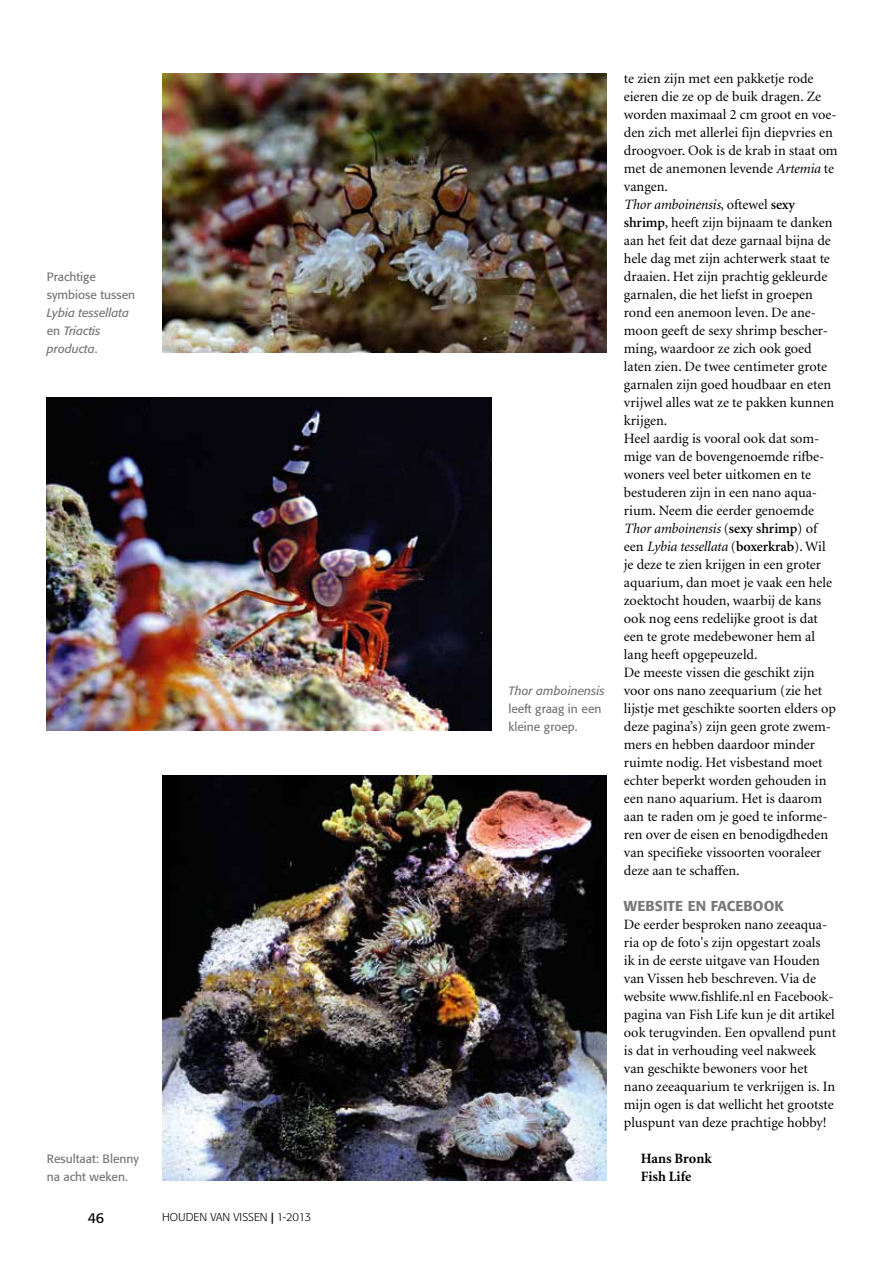
<style>
.page{position:relative;width:893px;height:1263px;background:#fff}
.page>*{position:absolute;margin:0;border:0;box-sizing:border-box;transform-origin:0 0}
.t1{font:14.25px/18px "Minion";color:#000}
.t2{font:500 14.25px "Formata";letter-spacing:.01em;color:#767876}
.t3{font:700 14.25px/18px "Minion";color:#000}
.t4{font:14.25px "Formata";color:#000}
.t5{font:12px/18px "Formata";color:#767876}
.t6{font:italic 12px/18px "Formata";color:#767876}
.t7{font:300 11.25px "Formata";color:#000}
.s1{font-style:normal}
.s2{font-weight:500}
.s3{font-style:italic}
.s4{font-weight:600}
</style>
<div class="page">
<img style="left:162px;top:74px;width:445px;height:279px">
<img style="left:47px;top:398px;width:444px;height:333px">
<img style="left:162px;top:776px;width:445px;height:405px">
<p class="t5" style="left:47px;top:268px;width:90px">Prachtige symbiose tussen</p>
<p class="t6" style="left:47px;top:304px;width:84px">Lybia tessellata <span class="s1">en</span> Triactis producta<span class="s1">.</span></p>
<p class="t5" style="left:47px;top:1150px;width:94px">Resultaat: Blenny na acht weken.</p>
<p class="t4" style="left:88px;top:1209px;width:18px">46</p>
<p class="t7" style="left:162px;top:1211px;width:151px">HOUDEN VAN VISSEN <span class="s2">|</span> 1-2013</p>
<p class="t6" style="left:508px;top:682px;width:98px">Thor amboinensis</p>
<p class="t5" style="left:508px;top:700px;width:95px">leeft graag in een kleine groep.</p>
<p class="t1" style="left:624px;top:70px;width:215px">te zien zijn met een pakketje rode eieren die ze op de buik dragen. Ze worden maximaal 2 cm groot en voe&shy;den zich met allerlei fijn diepvries en droogvoer. Ook is de krab in staat om met de anemonen levende <span class="s3">Artemia</span> te vangen.<br><span class="s3">Thor amboinensis</span>, oftewel <span class="s4">sexy shrimp</span>, heeft zijn bijnaam te danken aan het feit dat deze garnaal bijna de hele dag met zijn achterwerk staat te draaien. Het zijn prachtig gekleurde garnalen, die het liefst in groepen rond een anemoon leven. De ane&shy;moon geeft de sexy shrimp bescher&shy;ming, waardoor ze zich ook goed laten zien. De twee centimeter grote garnalen zijn goed houdbaar en eten vrijwel alles wat ze te pakken kunnen krijgen.<br>Heel aardig is vooral ook dat som&shy;mige van de bovengenoemde rifbe&shy;woners veel beter uitkomen en te bestuderen zijn in een nano aqua&shy;rium. Neem die eerder genoemde<br><span class="s3">Thor amboinensis</span> (<span class="s4">sexy shrimp</span>) of een <span class="s3">Lybia tessellata</span> (<span class="s4">boxerkrab</span>). Wil je deze te zien krijgen in een groter aquarium, dan moet je vaak een hele zoektocht houden, waarbij de kans ook nog eens redelijke groot is dat een te grote medebewoner hem al lang heeft opgepeuzeld.<br>De meeste vissen die geschikt zijn voor ons nano zeequarium (zie het lijstje met geschikte soorten elders op deze pagina’s) zijn geen grote zwem&shy;mers en hebben daardoor minder ruimte nodig. Het visbestand moet echter beperkt worden gehouden in een nano aquarium. Het is daarom aan te raden om je goed te informe&shy;ren over de eisen en benodigdheden van specifieke vissoorten vooraleer deze aan te schaffen.</p>
<p class="t2" style="left:624px;top:897px;width:131px">WEBSITE EN FACEBOO</p>
<p class="t2" style="left:775px;top:897px;width:11px">K</p>
<p class="t1" style="left:624px;top:916px;width:214px">De eerder besproken nano zeeaqua&shy;ria op de foto's zijn opgestart zoals<br>ik in de eerste uitgave van Houden van Vissen heb beschreven. Via de website www.fishlife.nl en Facebook&shy;pagina van Fish Life kun je dit artikel ook terugvinden. Een opvallend punt is dat in verhouding veel nakweek van geschikte bewoners voor het nano zeeaquarium te verkrijgen is. In mijn ogen is dat wellicht het grootste pluspunt van deze prachtige hobby!</p>
<p class="t3" style="left:641px;top:1149px;width:72px">Hans Bronk<br>Fish Life</p>
</div>
